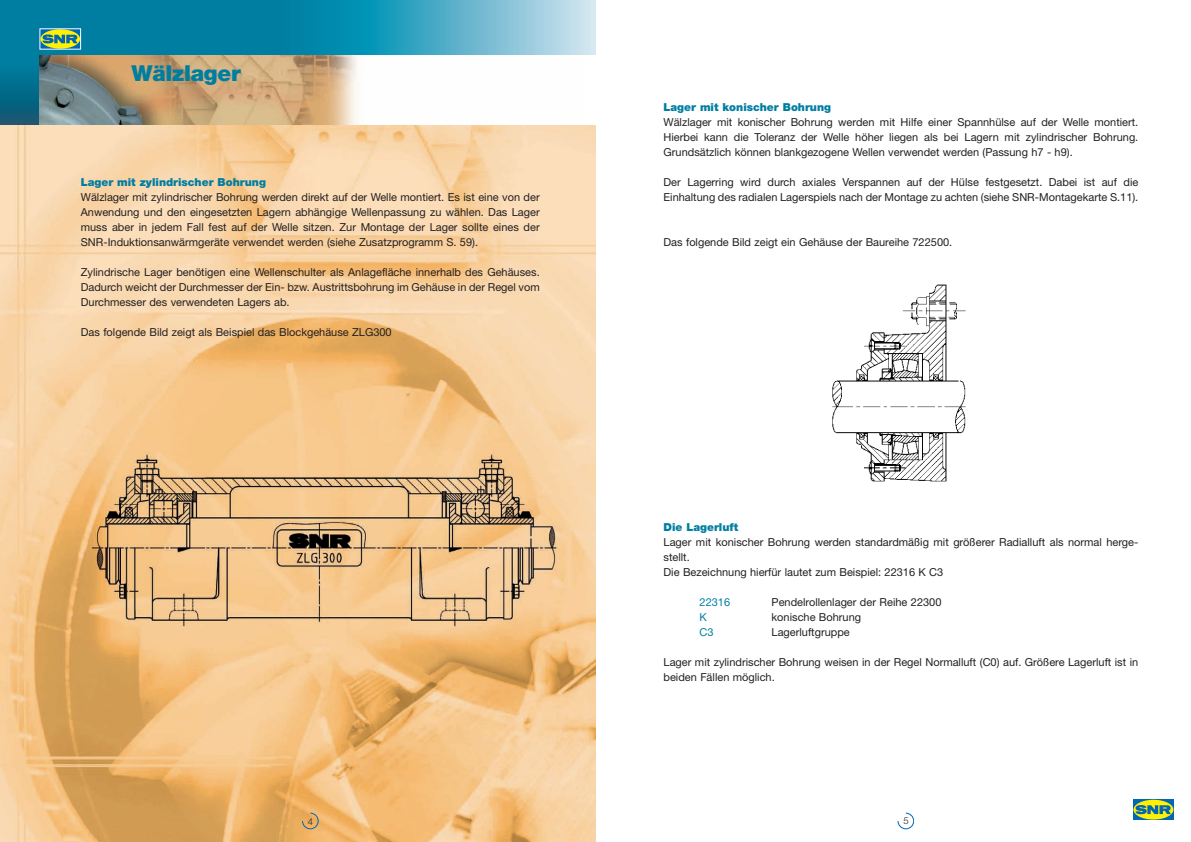
<style>
.page{position:relative;width:1191px;height:842px;background:#fff}
.page>*{position:absolute;margin:0;border:0;box-sizing:border-box;transform-origin:0 0}
.t1{font:900 22px "Helvetica Neue";letter-spacing:-.015em;color:#007ea2}
.t2{font:11px/15px "Helvetica Neue";color:#231f20;text-align:justify}
.t3{font:900 11px "Helvetica Neue";color:#007ea2}
.t4{font:11px "Helvetica Neue";color:#007ea2}
.t5{font:300 9.5px "Helvetica Neue";color:#231f20}
</style>
<div class="page">
<img style="left:0;top:125px;width:595px;height:717px">
<svg style="left:1173px;top:799px;width:1px;height:21px"></svg>
<svg style="left:1133px;top:799px;width:40px;height:21px"></svg>
<div style="left:1133px;top:800px;width:40px;height:19px;background:#fff101;border-radius:50%"></div>
<svg style="left:1135px;top:805px;width:35px;height:9px"></svg>
<svg style="left:302px;top:813px;width:16px;height:16px"></svg>
<svg style="left:897px;top:813px;width:17px;height:16px"></svg>
<div style="left:0;top:0;width:294px;height:73px;background:#007ea2"></div>
<svg style="left:294px;top:0;width:301px;height:55px;background:#54afc9"></svg>
<svg style="left:0;top:64px;width:40px;height:61px;background:#096987"></svg>
<img style="left:40px;top:55px;width:318px;height:70px">
<div style="left:40px;top:29px;width:40px;height:20px;background:#0166b3"></div>
<svg style="left:40px;top:29px;width:40px;height:20px"></svg>
<svg style="left:42px;top:34px;width:36px;height:10px"></svg>
<img style="left:832px;top:284px;width:134px;height:198px">
<h1 class="t1" style="left:131px;top:65px;width:111px">Wälzlager</h1>
<p class="t3" style="left:81px;top:178px;width:187px">Lager mit zylindrischer Bohrung</p>
<p class="t2" style="left:81px;top:191px;width:460px">Wälzlager mit zylindrischer Bohrung werden direkt auf der Welle montiert. Es ist eine von der Anwendung und den eingesetzten Lagern abhängige Wellenpassung zu wählen. Das Lager muss aber in jedem Fall fest auf der Welle sitzen. Zur Montage der Lager sollte eines der SNR-Induktionsanwärmgeräte verwendet werden (siehe Zusatzprogramm S. 59).</p>
<p class="t2" style="left:81px;top:266px;width:460px">Zylindrische Lager benötigen eine Wellenschulter als Anlagefläche innerhalb des Gehäuses.<br>Dadurch weicht der Durchmesser der Ein- bzw. Austrittsbohrung im Gehäuse in der Regel vom Durchmesser des verwendeten Lagers ab.</p>
<p class="t2" style="left:81px;top:326px;width:312px">Das folgende Bild zeigt als Beispiel das Blockgehäuse ZLG300</p>
<p class="t3" style="left:663px;top:103px;width:169px">Lager mit konischer Bohrung</p>
<p class="t2" style="left:663px;top:116px;width:476px">Wälzlager mit konischer Bohrung werden mit Hilfe einer Spannhülse auf der Welle montiert.<br>Hierbei kann die Toleranz der Welle höher liegen als bei Lagern mit zylindrischer Bohrung.<br>Grundsätzlich können blankgezogene Wellen verwendet werden (Passung h7 - h9).</p>
<p class="t2" style="left:663px;top:176px;width:476px">Der Lagerring wird durch axiales Verspannen auf der Hülse festgesetzt. Dabei ist auf die<br>Einhaltung des radialen Lagerspiels nach der Montage zu achten (siehe SNR-Montagekarte S.11).</p>
<p class="t2" style="left:663px;top:236px;width:290px">Das folgende Bild zeigt ein Gehäuse der Baureihe 722500.</p>
<p class="t3" style="left:663px;top:523px;width:76px">Die Lagerluft</p>
<p class="t2" style="left:663px;top:536px;width:476px;text-align:left">Lager mit konischer Bohrung werden standardmäßig mit größerer Radialluft als normal herge&shy;stellt.<br>Die Bezeichnung hierfür lautet zum Beispiel: 22316 K C3</p>
<p class="t4" style="left:699px;top:598px;width:32px">22316</p>
<p class="t2" style="left:771px;top:596px;width:171px">Pendelrollenlager der Reihe 22300</p>
<p class="t4" style="left:699px;top:613px;width:9px">K</p>
<p class="t2" style="left:771px;top:611px;width:91px">konische Bohrung</p>
<p class="t4" style="left:699px;top:628px;width:16px">C3</p>
<p class="t2" style="left:771px;top:626px;width:80px">Lagerluftgruppe</p>
<p class="t2" style="left:663px;top:656px;width:476px">Lager mit zylindrischer Bohrung weisen in der Regel Normalluft (C0) auf. Größere Lagerluft ist in beiden Fällen möglich.</p>
<p class="t5" style="left:308px;top:815px;width:7px">4</p>
<p class="t5" style="left:903px;top:815px;width:7px">5</p>
</div>
